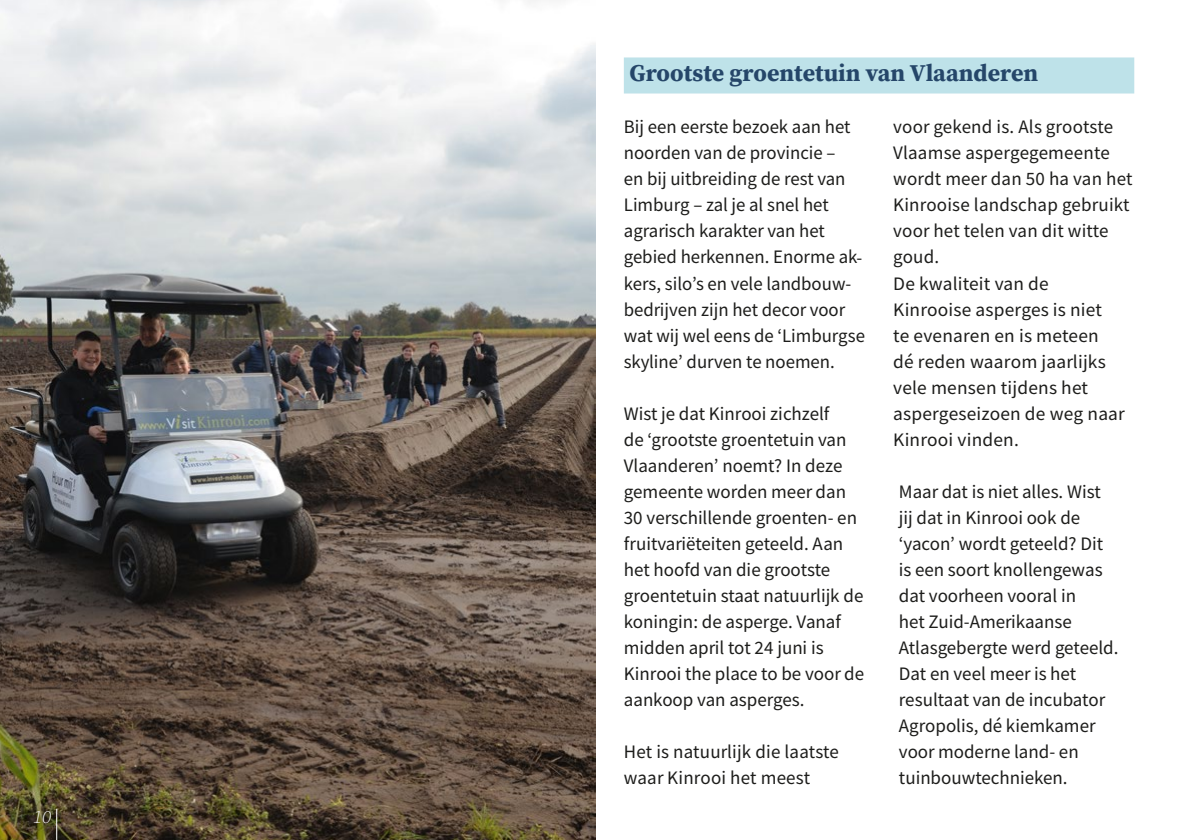
<style>
.page{position:relative;width:1191px;height:840px;background:#fff}
.page>*{position:absolute;margin:0;border:0;box-sizing:border-box;transform-origin:0 0}
.t1{font:24px "Source Serif Variable";color:#254669}
.t2{font:19px/26px "Source Sans Variable";color:#1d1d1b}
.t3{font:italic 18px "Source Serif Variable";color:#fff}
</style>
<div class="page">
<div style="left:624px;top:57px;width:510px;height:36px;background:#bee2e9"></div>
<img style="left:0;top:0;width:595px;height:839px">
<div style="left:22px;top:798px;width:41px;height:36px;background:#1d1d1b;opacity:.75"></div>
<hr style="left:56px;top:808px;width:1px;height:31px;background:#fff">
<p class="t3" style="left:33px;top:804px;width:20px">10</p>
<p class="t1" style="left:629px;top:57px;width:410px">Grootste groentetuin van Vlaanderen</p>
<p class="t2" style="left:624px;top:114px;width:243px">Bij een eerste bezoek aan het noorden van de provincie –<br>en bij uitbreiding de rest van<br>Limburg – zal je al snel het agrarisch karakter van het gebied herkennen. Enorme ak&shy;kers, silo’s en vele landbouw&shy;bedrijven zijn het decor voor wat wij wel eens de ‘Limburgse skyline’ durven te noemen.</p>
<p class="t2" style="left:624px;top:400px;width:242px">Wist je dat Kinrooi zichzelf<br>de ‘grootste groentetuin van<br>Vlaanderen’ noemt? In deze gemeente worden meer dan<br>30 verschillende groenten- en fruitvariëteiten geteeld. Aan het hoofd van die grootste groentetuin staat natuurlijk de koningin: de asperge. Vanaf midden april tot 24 juni is<br>Kinrooi the place to be voor de aankoop van asperges.</p>
<p class="t2" style="left:624px;top:738px;width:216px">Het is natuurlijk die laatste waar Kinrooi het meest</p>
<p class="t2" style="left:893px;top:114px;width:241px">voor gekend is. Als grootste<br>Vlaamse aspergegemeente wordt meer dan 50 ha van het<br>Kinrooise landschap gebruikt voor het telen van dit witte goud.<br>De kwaliteit van de<br>Kinrooise asperges is niet<br>te evenaren en is meteen<br>dé reden waarom jaarlijks vele mensen tijdens het aspergeseizoen de weg naar<br>Kinrooi vinden.</p>
<p class="t2" style="left:899px;top:478px;width:221px">Maar dat is niet alles. Wist jij dat in Kinrooi ook de ‘yacon’ wordt geteeld? Dit is een soort knollengewas dat voorheen vooral in<br>het Zuid-Amerikaanse<br>Atlasgebergte werd geteeld.<br>Dat en veel meer is het resultaat van de incubator<br>Agropolis, dé kiemkamer voor moderne land- en tuinbouwtechnieken.</p>
</div>
